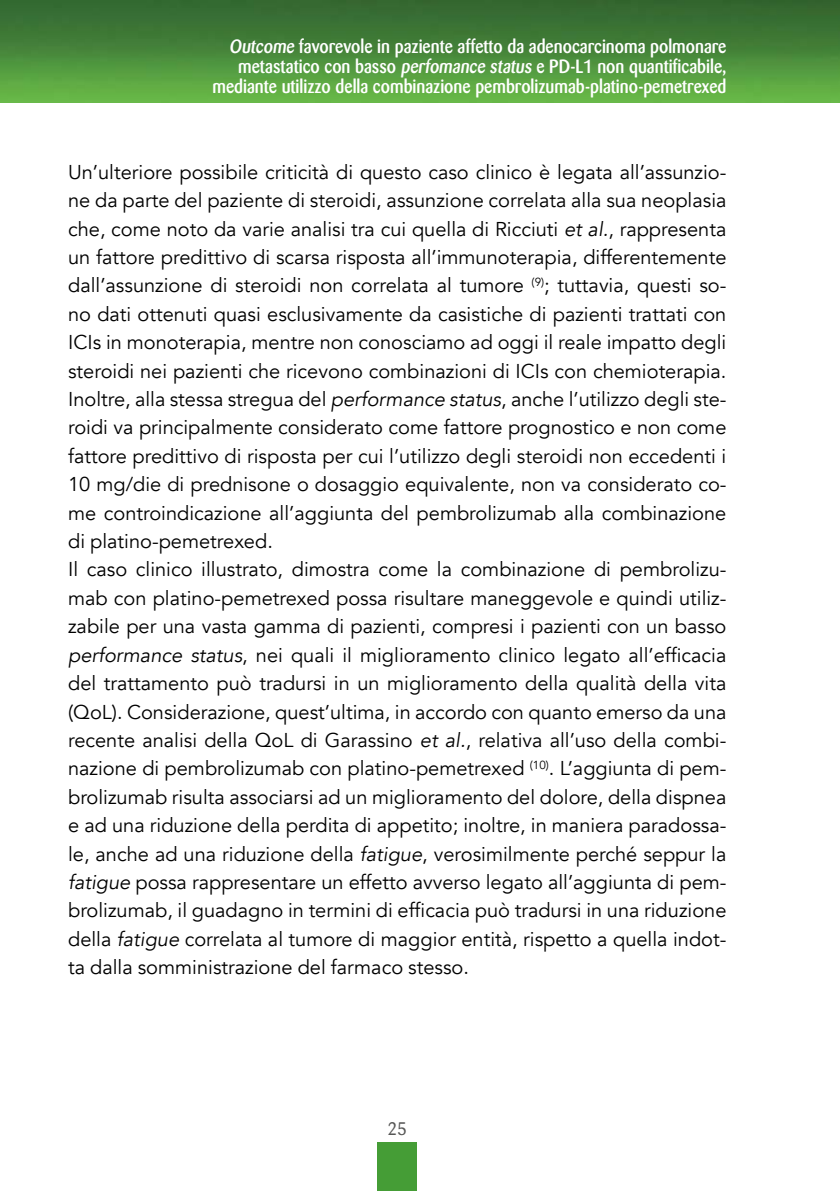
<style>
.page{position:relative;width:840px;height:1191px;background:#fff}
.page>*{position:absolute;margin:0;border:0;box-sizing:border-box;transform-origin:0 0}
.t1{font:20px/28.4px "Avenir";color:#000}
.t2{font:500 19px/20px "Barmeno";color:#fff;text-align:right;scale:.9 1}
.t3{font:18px "Barmeno";color:#575756}
.s1{font-style:italic}
</style>
<div class="page">
<img style="left:0;top:0;width:839px;height:102px">
<div style="left:377px;top:1142px;width:40px;height:49px;background:#459d36"></div>
<p class="t2" style="left:212px;top:37px;width:572px">Outcome favorevole in paziente affetto da adenocarcinoma polmonare metastatico con basso perfomance status e PD-L1 non quantificabile, mediante utilizzo della combinazione pembrolizumab-platino-pemetrexed</p>
<p class="t1" style="left:68px;top:158px;width:659px">Un’ulteriore possibile criticità di questo caso clinico è legata all’assunzio&shy;ne da parte del paziente di steroidi, assunzione correlata alla sua neoplasia che, come noto da varie analisi tra cui quella di Ricciuti <span class="s1">et al.</span>, rappresenta un fattore predittivo di scarsa risposta all’immunoterapia, differentemente dall’assunzione di steroidi non correlata al tumore <sup>(9)</sup>; tuttavia, questi so&shy;no dati ottenuti quasi esclusivamente da casistiche di pazienti trattati con ICIs in monoterapia, mentre non conosciamo ad oggi il reale impatto degli steroidi nei pazienti che ricevono combinazioni di ICIs con chemioterapia.<br>Inoltre, alla stessa stregua del <span class="s1">performance status</span>, anche l’utilizzo degli ste&shy;roidi va principalmente considerato come fattore prognostico e non come fattore predittivo di risposta per cui l’utilizzo degli steroidi non eccedenti i 10 mg/die di prednisone o dosaggio equivalente, non va considerato co&shy;me controindicazione all’aggiunta del pembrolizumab alla combinazione di platino-pemetrexed.<br>Il caso clinico illustrato, dimostra come la combinazione di pembrolizu&shy;mab con platino-pemetrexed possa risultare maneggevole e quindi utiliz&shy;zabile per una vasta gamma di pazienti, compresi i pazienti con un basso <span class="s1">performance status</span>, nei quali il miglioramento clinico legato all’efficacia del trattamento può tradursi in un miglioramento della qualità della vita (QoL). Considerazione, quest’ultima, in accordo con quanto emerso da una recente analisi della QoL di Garassino <span class="s1">et al.</span>, relativa all’uso della combi&shy;nazione di pembrolizumab con platino-pemetrexed <sup>(10)</sup>. L’aggiunta di pem&shy;brolizumab risulta associarsi ad un miglioramento del dolore, della dispnea e ad una riduzione della perdita di appetito; inoltre, in maniera paradossa&shy;le, anche ad una riduzione della <span class="s1">fatigue</span>, verosimilmente perché seppur la <span class="s1">fatigue</span> possa rappresentare un effetto avverso legato all’aggiunta di pem&shy;brolizumab, il guadagno in termini di efficacia può tradursi in una riduzione della <span class="s1">fatigue</span> correlata al tumore di maggior entità, rispetto a quella indot&shy;ta dalla somministrazione del farmaco stesso.</p>
<p class="t3" style="left:387px;top:1118px;width:21px">25</p>
</div>
